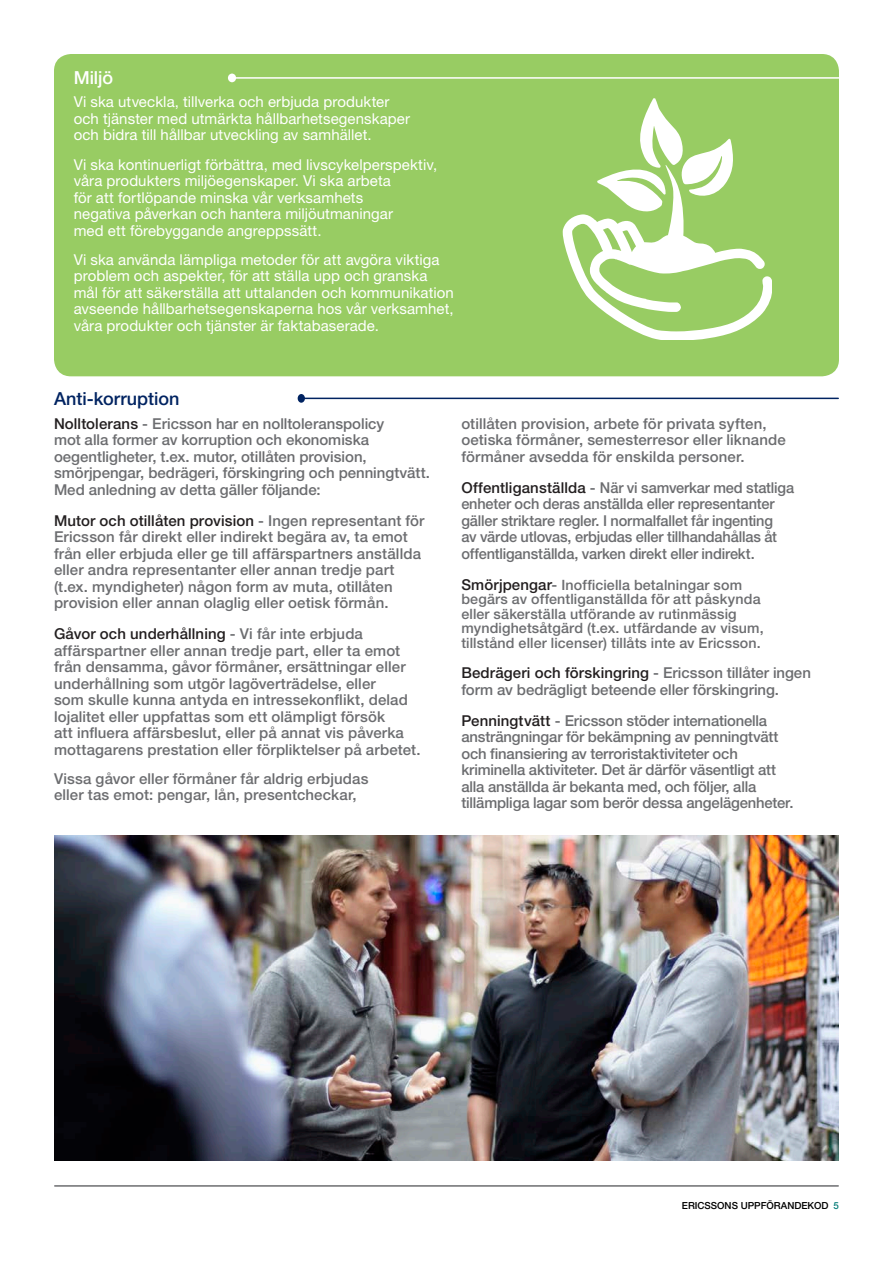
<style>
.page{position:relative;width:893px;height:1263px;background:#fff}
.page>*{position:absolute;margin:0;border:0;box-sizing:border-box;transform-origin:0 0}
.t1{font:500 18px "Ericsson Sans";color:#002361}
.t2{font:500 18px "Ericsson Sans";letter-spacing:-.005em;color:#fff}
.t3{font:500 15px/16.5px "Ericsson Sans";letter-spacing:.005em;color:#6c6d70}
.t4{font:15px/16.5px "Ericsson Sans";letter-spacing:.005em;color:#fff}
.t5{font:500 14.25px/14.5px "Ericsson Sans";letter-spacing:.01em;color:#6c6d70}
.t6{font:500 9.75px "Ericsson Sans";color:#000}
.s1{color:#231f20}
.s2{font-size:15px;color:#231f20}
.s3{font-size:15px}
.s4{color:#067d79}
</style>
<div class="page">
<hr style="left:55px;top:1185px;width:783px;height:2px;background:#6c6d70">
<div style="left:54px;top:54px;width:785px;height:322px;background:#98cc63;border-radius:17px"></div>
<hr style="left:234px;top:77px;width:625px;height:2px;background:#fff">
<div style="left:228px;top:74px;width:8px;height:8px;background:#fff;border-radius:50%"></div>
<svg style="left:563px;top:98px;width:208px;height:241px"></svg>
<hr style="left:303px;top:398px;width:535px;height:1px;background:#002361">
<div style="left:298px;top:394px;width:7px;height:9px;background:#002361;border-radius:50%"></div>
<img style="left:54px;top:836px;width:784px;height:325px">
<p class="t2" style="left:74px;top:68px;width:41px">Miljö</p>
<p class="t4" style="left:74px;top:94px;width:338px">Vi ska utveckla, tillverka och erbjuda produkter och tjänster med utmärkta hållbarhetsegenskaper och bidra till hållbar utveckling av samhället.</p>
<p class="t4" style="left:74px;top:156px;width:365px">Vi ska kontinuerligt förbättra, med livscykelperspektiv, våra produkters miljöegenskaper. Vi ska arbeta<br>för att fortlöpande minska vår verksamhets<br>negativa påverkan och hantera miljöutmaningar<br>med ett förebyggande angreppssätt.</p>
<p class="t4" style="left:74px;top:251px;width:382px">Vi ska använda lämpliga metoder för att avgöra viktiga problem och aspekter, för att ställa upp och granska mål för att säkerställa att uttalanden och kommunikation avseende hållbarhetsegenskaperna hos vår verksamhet, våra produkter och tjänster är faktabaserade.</p>
<p class="t1" style="left:54px;top:388px;width:127px">Anti-korruption</p>
<p class="t3" style="left:54px;top:415px;width:377px"><span class="s1">Nolltolerans</span> - Ericsson har en nolltoleranspolicy<br>mot alla former av korruption och ekonomiska oegentligheter, t.ex. mutor, otillåten provision, smörjpengar, bedrägeri, förskingring och penningtvätt.<br>Med anledning av detta gäller följande:</p>
<p class="t3" style="left:54px;top:512px;width:372px"><span class="s1">Mutor och otillåten provision</span> - Ingen representant för Ericsson får direkt eller indirekt begära av, ta emot från eller erbjuda eller ge till affärspartners anställda eller andra representanter eller annan tredje part (t.ex. myndigheter) någon form av muta, otillåten provision eller annan olaglig eller oetisk förmån.</p>
<p class="t3" style="left:54px;top:625px;width:368px"><span class="s1">Gåvor och underhållning</span> - Vi får inte erbjuda affärspartner eller annan tredje part, eller ta emot från densamma, gåvor förmåner, ersättningar eller underhållning som utgör lagöverträdelse, eller<br>som skulle kunna antyda en intressekonflikt, delad lojalitet eller uppfattas som ett olämpligt försök<br>att influera affärsbeslut, eller på annat vis påverka mottagarens prestation eller förpliktelser på arbetet.</p>
<p class="t3" style="left:54px;top:770px;width:316px">Vissa gåvor eller förmåner får aldrig erbjudas eller tas emot: pengar, lån, presentcheckar,</p>
<p class="t3" style="left:461px;top:415px;width:326px">otillåten provision, arbete för privata syften, oetiska förmåner, semesterresor eller liknande förmåner avsedda för enskilda personer.</p>
<p class="t3" style="left:461px;top:479px;width:334px"><span class="s1">Offentliganställda</span> - När vi samverkar med statliga enheter och deras anställda eller representanter gäller striktare regler. I normalfallet får ingenting<br>av värde utlovas, erbjudas eller tillhandahållas åt offentliganställda, varken direkt eller indirekt.</p>
<p class="t5" style="left:461px;top:577px;width:304px"><span class="s2">Smörjpengar</span><span class="s3">-</span> Inofficiella betalningar som begärs av offentliganställda för att påskynda eller säkerställa utförande av rutinmässig myndighetsåtgärd (t.ex. utfärdande av visum, tillstånd eller licenser) tillåts inte av Ericsson.</p>
<p class="t3" style="left:461px;top:665px;width:351px"><span class="s1">Bedrägeri och förskingring</span> - Ericsson tillåter ingen form av bedrägligt beteende eller förskingring.</p>
<p class="t3" style="left:461px;top:712px;width:334px"><span class="s1">Penningtvätt</span> - Ericsson stöder internationella ansträngningar för bekämpning av penningtvätt och finansiering av terroristaktiviteter och kriminella aktiviteter. Det är därför väsentligt att alla anställda är bekanta med, och följer, alla tillämpliga lagar som berör dessa angelägenheter.</p>
<p class="t6" style="left:682px;top:1200px;width:159px">ERICSSONS UPPFÖRANDEKOD <span class="s4">5</span></p>
</div>
